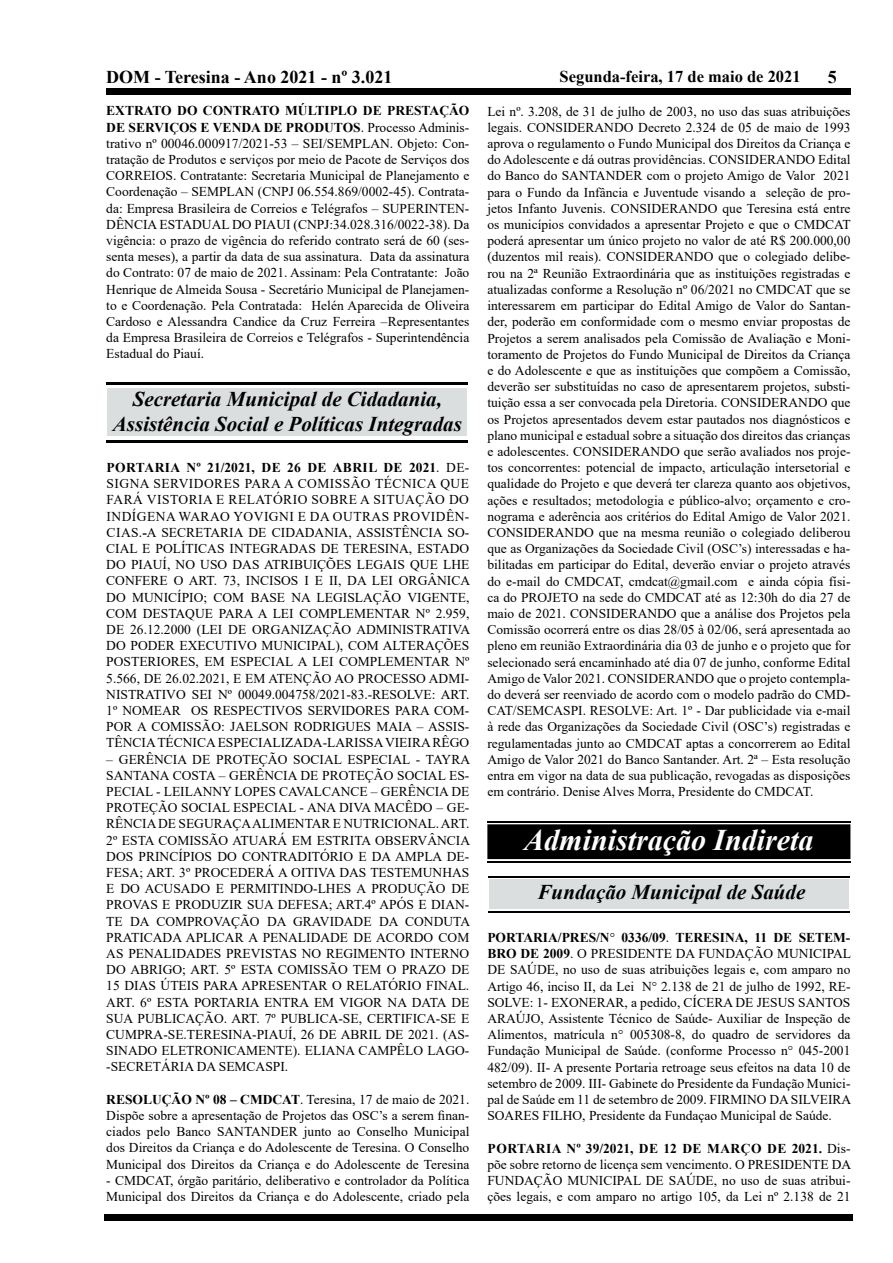
<style>
.page{position:relative;width:893px;height:1263px;background:#fff}
.page>*{position:absolute;margin:0;border:0;box-sizing:border-box;transform-origin:0 0}
.t1{font:italic 700 30px "Times New Roman";color:#fff}
.t2{font:italic 700 21px/25.2px "Times New Roman";color:#000;text-align:center}
.t3{font:700 18px "Times New Roman";color:#000}
.t4{font:700 16.5px "Times New Roman";color:#000}
.t5{font:13.5px/16.2px "Times New Roman";color:#000;text-align:justify}
.s1{font-weight:700}
</style>
<div class="page">
<div style="left:104px;top:1214px;width:749px;height:7px;background:#000"></div>
<div style="left:106px;top:88px;width:744px;height:7px;background:#000"></div>
<div style="left:108px;top:388px;width:359px;height:48px;background:#dbdede"></div>
<hr style="left:107px;top:383px;width:361px;height:2px;background:#000">
<hr style="left:107px;top:440px;width:361px;height:2px;background:#000">
<div style="left:489px;top:880px;width:360px;height:29px;background:#dbdede"></div>
<hr style="left:488px;top:876px;width:361px;height:1px;background:#000">
<hr style="left:488px;top:911px;width:361px;height:1px;background:#000">
<div style="left:487px;top:824px;width:363px;height:35px;background:#000"></div>
<hr style="left:487px;top:821px;width:363px;height:1px;background:#000">
<hr style="left:487px;top:861px;width:363px;height:2px;background:#000">
<h3 class="t3" style="left:106px;top:64px;width:288px">DOM - Teresina - Ano 2021 - nº 3.021</h3>
<p class="t4" style="left:560px;top:65px;width:243px">Segunda-feira, 17 de maio de 2021</p>
<h3 class="t3" style="left:828px;top:64px;width:10px">5</h3>
<p class="t5" style="left:106px;top:102px;width:365px"><span class="s1">EXTRATO DO CONTRATO MÚLTIPLO DE PRESTAÇÃO DE SERVIÇOS E VENDA DE PRODUTOS</span>. Processo Adminis&shy;trativo nº 00046.000917/2021-53 – SEI/SEMPLAN. Objeto: Con&shy;tratação de Produtos e serviços por meio de Pacote de Serviços dos CORREIOS. Contratante: Secretaria Municipal de Planejamento e Coordenação – SEMPLAN (CNPJ 06.554.869/0002-45). Contrata&shy;da: Empresa Brasileira de Correios e Telégrafos – SUPERINTEN-DÊNCIA ESTADUAL DO PIAUI (CNPJ:34.028.316/0022-38). Da vigência: o prazo de vigência do referido contrato será de 60 (ses&shy;senta meses), a partir da data de sua assinatura. Data da assinatura do Contrato: 07 de maio de 2021. Assinam: Pela Contratante: João Henrique de Almeida Sousa - Secretário Municipal de Planejamen&shy;to e Coordenação. Pela Contratada: Helén Aparecida de Oliveira Cardoso e Alessandra Candice da Cruz Ferreira –Representantes da Empresa Brasileira de Correios e Telégrafos - Superintendência Estadual do Piauí.</p>
<p class="t5" style="left:487px;top:103px;width:365px">Lei nº. 3.208, de 31 de julho de 2003, no uso das suas atribuições legais. CONSIDERANDO Decreto 2.324 de 05 de maio de 1993 aprova o regulamento o Fundo Municipal dos Direitos da Criança e do Adolescente e dá outras providências. CONSIDERANDO Edital do Banco do SANTANDER com o projeto Amigo de Valor 2021 para o Fundo da Infância e Juventude visando a seleção de pro&shy;jetos Infanto Juvenis. CONSIDERANDO que Teresina está entre os municípios convidados a apresentar Projeto e que o CMDCAT poderá apresentar um único projeto no valor de até R$ 200.000,00 (duzentos mil reais). CONSIDERANDO que o colegiado delibe&shy;rou na 2ª Reunião Extraordinária que as instituições registradas e atualizadas conforme a Resolução nº 06/2021 no CMDCAT que se interessarem em participar do Edital Amigo de Valor do Santan&shy;der, poderão em conformidade com o mesmo enviar propostas de Projetos a serem analisados pela Comissão de Avaliação e Moni&shy;toramento de Projetos do Fundo Municipal de Direitos da Criança e do Adolescente e que as instituições que compõem a Comissão, deverão ser substituídas no caso de apresentarem projetos, substi&shy;tuição essa a ser convocada pela Diretoria. CONSIDERANDO que os Projetos apresentados devem estar pautados nos diagnósticos e plano municipal e estadual sobre a situação dos direitos das crianças e adolescentes. CONSIDERANDO que serão avaliados nos proje&shy;tos concorrentes: potencial de impacto, articulação intersetorial e qualidade do Projeto e que deverá ter clareza quanto aos objetivos, ações e resultados; metodologia e público-alvo; orçamento e cro&shy;nograma e aderência aos critérios do Edital Amigo de Valor 2021.<br>CONSIDERANDO que na mesma reunião o colegiado deliberou que as Organizações da Sociedade Civil (OSC’s) interessadas e ha&shy;bilitadas em participar do Edital, deverão enviar o projeto através do e-mail do CMDCAT, cmdcat@gmail.com e ainda cópia físi&shy;ca do PROJETO na sede do CMDCAT até as 12:30h do dia 27 de maio de 2021. CONSIDERANDO que a análise dos Projetos pela Comissão ocorrerá entre os dias 28/05 à 02/06, será apresentada ao pleno em reunião Extraordinária dia 03 de junho e o projeto que for selecionado será encaminhado até dia 07 de junho, conforme Edital Amigo de Valor 2021. CONSIDERANDO que o projeto contempla&shy;do deverá ser reenviado de acordo com o modelo padrão do CMD-CAT/SEMCASPI. RESOLVE: Art. 1º - Dar publicidade via e-mail à rede das Organizações da Sociedade Civil (OSC’s) registradas e regulamentadas junto ao CMDCAT aptas a concorrerem ao Edital Amigo de Valor 2021 do Banco Santander. Art. 2ª – Esta resolução entra em vigor na data de sua publicação, revogadas as disposições em contrário. Denise Alves Morra, Presidente do CMDCAT.</p>
<h2 class="t2" style="left:113px;top:385px;width:350px">Secretaria Municipal de Cidadania,<br>Assistência Social e Políticas Integradas</h2>
<p class="t5" style="left:106px;top:459px;width:365px"><span class="s1">PORTARIA Nº 21/2021, DE 26 DE ABRIL DE 2021</span>. DE-SIGNA SERVIDORES PARA A COMISSÃO TÉCNICA QUE FARÁ VISTORIA E RELATÓRIO SOBRE A SITUAÇÃO DO INDÍGENA WARAO YOVIGNI E DA OUTRAS PROVIDÊN-CIAS.<span class="s1">-</span>A SECRETARIA DE CIDADANIA, ASSISTÊNCIA SO-CIAL E POLÍTICAS INTEGRADAS DE TERESINA, ESTADO DO PIAUÍ, NO USO DAS ATRIBUIÇÕES LEGAIS QUE LHE CONFERE O ART. 73, INCISOS I E II, DA LEI ORGÂNICA DO MUNICÍPIO; COM BASE NA LEGISLAÇÃO VIGENTE, COM DESTAQUE PARA A LEI COMPLEMENTAR Nº 2.959, DE 26.12.2000 (LEI DE ORGANIZAÇÃO ADMINISTRATIVA DO PODER EXECUTIVO MUNICIPAL), COM ALTERAÇÕES POSTERIORES, EM ESPECIAL A LEI COMPLEMENTAR Nº 5.566, DE 26.02.2021, E EM ATENÇÃO AO PROCESSO ADMI-NISTRATIVO SEI Nº 00049.004758/2021-83.-RESOLVE: ART.<br>1º NOMEAR OS RESPECTIVOS SERVIDORES PARA COM-POR A COMISSÃO: JAELSON RODRIGUES MAIA – ASSIS-TÊNCIA TÉCNICA ESPECIALIZADA-LARISSA VIEIRA RÊGO</p>
<p class="t5" style="left:106px;top:750px;width:365px">– GERÊNCIA DE PROTEÇÃO SOCIAL ESPECIAL - TAYRA SANTANA COSTA – GERÊNCIA DE PROTEÇÃO SOCIAL ES-PECIAL - LEILANNY LOPES CAVALCANCE – GERÊNCIA DE PROTEÇÃO SOCIAL ESPECIAL - ANA DIVA MACÊDO – GE-RÊNCIA DE SEGURAÇA ALIMENTAR E NUTRICIONAL. ART.<br>2º ESTA COMISSÃO ATUARÁ EM ESTRITA OBSERVÂNCIA DOS PRINCÍPIOS DO CONTRADITÓRIO E DA AMPLA DE-FESA; ART. 3º PROCEDERÁ A OITIVA DAS TESTEMUNHAS E DO ACUSADO E PERMITINDO-LHES A PRODUÇÃO DE PROVAS E PRODUZIR SUA DEFESA; ART.4º APÓS E DIAN-TE DA COMPROVAÇÃO DA GRAVIDADE DA CONDUTA PRATICADA APLICAR A PENALIDADE DE ACORDO COM AS PENALIDADES PREVISTAS NO REGIMENTO INTERNO DO ABRIGO; ART. 5º ESTA COMISSÃO TEM O PRAZO DE 15 DIAS ÚTEIS PARA APRESENTAR O RELATÓRIO FINAL.<br>ART. 6º ESTA PORTARIA ENTRA EM VIGOR NA DATA DE SUA PUBLICAÇÃO. ART. 7º PUBLICA-SE, CERTIFICA-SE E CUMPRA-SE.TERESINA-PIAUÍ, 26 DE ABRIL DE 2021. (AS-SINADO ELETRONICAMENTE). ELIANA CAMPÊLO LAGO--SECRETÁRIA DA SEMCASPI.</p>
<p class="t5" style="left:106px;top:1091px;width:365px"><span class="s1">RESOLUÇÃO Nº 08 – CMDCAT</span>. Teresina, 17 de maio de 2021.<br>Dispõe sobre a apresentação de Projetos das OSC’s a serem finan&shy;ciados pelo Banco SANTANDER junto ao Conselho Municipal dos Direitos da Criança e do Adolescente de Teresina. O Conselho Municipal dos Direitos da Criança e do Adolescente de Teresina</p>
<p class="t5" style="left:106px;top:1172px;width:365px">- CMDCAT, órgão paritário, deliberativo e controlador da Política<br>Municipal dos Direitos da Criança e do Adolescente, criado pela</p>
<h1 class="t1" style="left:524px;top:819px;width:291px">Administração Indireta</h1>
<h2 class="t2" style="left:538px;top:879px;width:269px">Fundação Municipal de Saúde</h2>
<p class="t5" style="left:487px;top:929px;width:365px"><span class="s1">PORTARIA/PRES/N</span>° <span class="s1">0336/09</span>. <span class="s1">TERESINA, 11 DE SETEM-BRO DE 2009</span>. O PRESIDENTE DA FUNDAÇÃO MUNICIPAL DE SAÚDE, no uso de suas atribuições legais e, com amparo no Artigo 46, inciso II, da Lei N° 2.138 de 21 de julho de 1992, RE-SOLVE: 1- EXONERAR, a pedido, CÍCERA DE JESUS SANTOS ARAÚJO, Assistente Técnico de Saúde- Auxiliar de Inspeção de Alimentos, matrícula n° 005308-8, do quadro de servidores da Fundação Municipal de Saúde. (conforme Processo n° 045-2001<br>482/09). II- A presente Portaria retroage seus efeitos na data 10 de setembro de 2009. III- Gabinete do Presidente da Fundação Munici&shy;pal de Saúde em 11 de setembro de 2009. FIRMINO DA SILVEIRA SOARES FILHO, Presidente da Fundaçao Municipal de Saúde.</p>
<p class="t5" style="left:487px;top:1139px;width:365px"><span class="s1">PORTARIA Nº 39/2021, DE 12 DE MARÇO DE 2021.</span> Dis&shy;põe sobre retorno de licença sem vencimento. O PRESIDENTE DA FUNDAÇÃO MUNICIPAL DE SAÚDE, no uso de suas atribui&shy;ções legais, e com amparo no artigo 105, da Lei nº 2.138 de 21</p>
</div>
